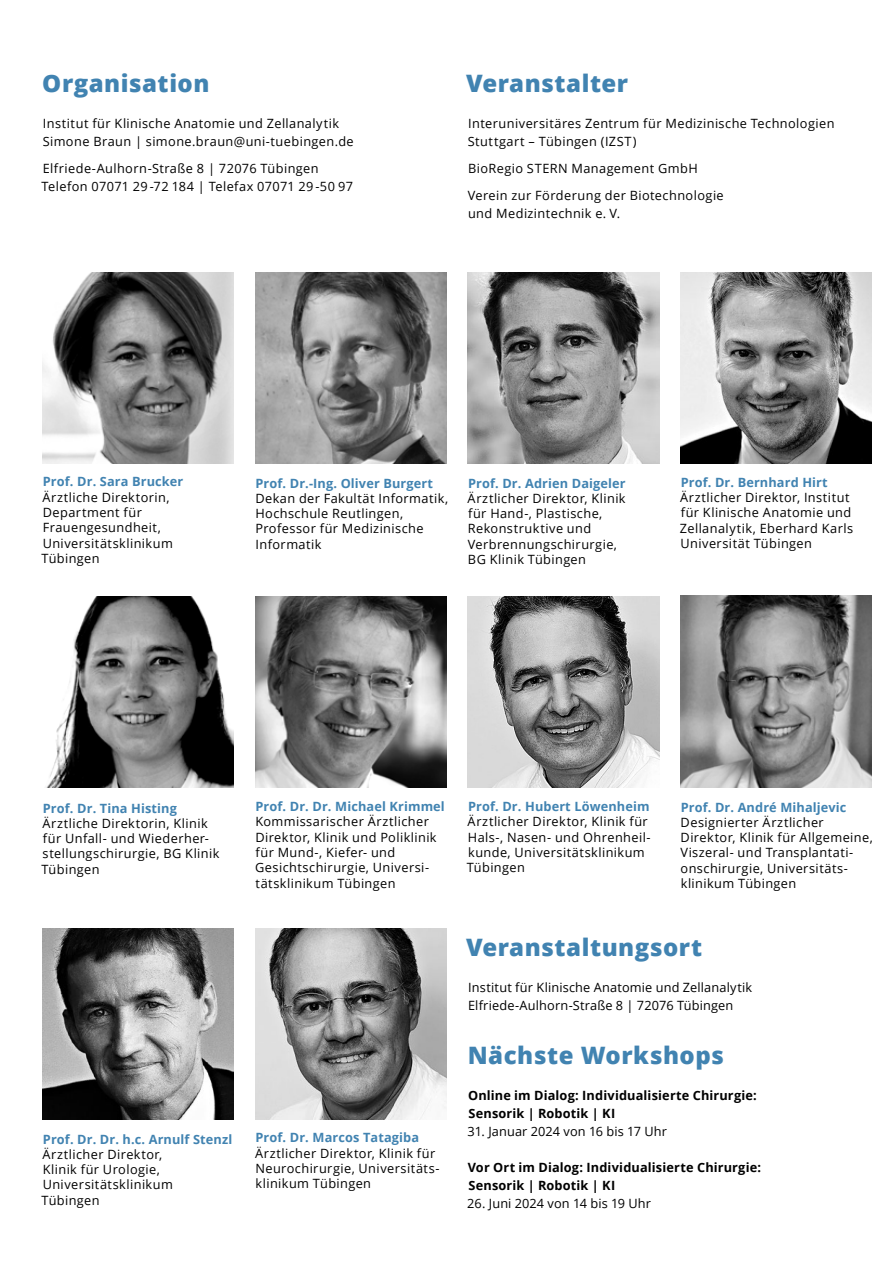
<style>
.page{position:relative;width:893px;height:1263px;background:#fff}
.page>*{position:absolute;margin:0;border:0;box-sizing:border-box;transform-origin:0 0}
.t1{font:800 24px "Open Sans";letter-spacing:.02em;color:#4183b1}
.t2{font:12.75px/15.3px "Open Sans";letter-spacing:.03em;color:#000}
.t3{font:700 12.75px "Open Sans";letter-spacing:.01em;color:#4183b1}
.t4{font:12.75px/18px "Open Sans";letter-spacing:.01em;color:#000}
.t5{font:700 12.75px/18px "Open Sans";letter-spacing:.01em;color:#000}
</style>
<div class="page">
<img style="left:43px;top:928px;width:191px;height:192px">
<img style="left:680px;top:595px;width:192px;height:193px">
<img style="left:255px;top:272px;width:191px;height:192px">
<img style="left:255px;top:596px;width:191px;height:192px">
<img style="left:680px;top:272px;width:192px;height:192px">
<img style="left:46px;top:596px;width:188px;height:192px">
<img style="left:255px;top:928px;width:191px;height:192px">
<img style="left:468px;top:596px;width:191px;height:192px">
<img style="left:468px;top:272px;width:191px;height:192px">
<img style="left:42px;top:272px;width:192px;height:192px">
<h1 class="t1" style="left:42px;top:65px;width:169px">Organisation</h1>
<p class="t2" style="left:43px;top:114px;width:313px;line-height:18px">Institut für Klinische Anatomie und Zellanalytik<br>Simone Braun | simone.braun@uni-tuebingen.de</p>
<p class="t2" style="left:42px;top:159px;width:313px;line-height:18px">Elfriede-Aulhorn-Straße 8 | 72076 Tübingen<br>Telefon 07071 29 -72 184 | Telefax 07071 29 -50 97</p>
<h1 class="t1" style="left:466px;top:65px;width:164px">Veranstalter</h1>
<p class="t2" style="left:468px;top:114px;width:368px;line-height:18px">Interuniversitäres Zentrum für Medizinische Technologien<br>Stuttgart – Tübingen (IZST)</p>
<p class="t2" style="left:468px;top:155px;width:257px;line-height:27px">BioRegio STERN Management GmbH<br>Verein zur Förderung der Biotechnologie</p>
<p class="t2" style="left:468px;top:206px;width:154px">und Medizintechnik e. V.</p>
<p class="t3" style="left:43px;top:473px;width:142px">Prof. Dr. Sara Brucker</p>
<p class="t2" style="left:41px;top:489px;width:133px">Ärztliche Direktorin,<br>Department für<br>Frauengesundheit,<br>Universitätsklinikum<br>Tübingen</p>
<p class="t3" style="left:255px;top:474px;width:179px">Prof. Dr.-Ing. Oliver Burgert</p>
<p class="t2" style="left:255px;top:490px;width:194px">Dekan der Fakultät Informatik,<br>Hochschule Reutlingen,<br>Professor für Medizinische<br>Informatik</p>
<p class="t3" style="left:468px;top:474px;width:159px">Prof. Dr. Adrien Daigeler</p>
<p class="t2" style="left:468px;top:490px;width:160px">Ärztlicher Direktor, Klinik für Hand-, Plastische,<br>Rekonstruktive und<br>Verbrennungschirurgie,<br>BG Klinik Tübingen</p>
<p class="t3" style="left:681px;top:473px;width:149px">Prof. Dr. Bernhard Hirt</p>
<p class="t2" style="left:680px;top:489px;width:175px">Ärztlicher Direktor, Institut für Klinische Anatomie und<br>Zellanalytik, Eberhard Karls<br>Universität Tübingen</p>
<p class="t3" style="left:43px;top:799px;width:136px">Prof. Dr. Tina Histing</p>
<p class="t2" style="left:41px;top:815px;width:179px">Ärztliche Direktorin, Klinik für Unfall- und Wiederher&shy;stellungschirurgie, BG Klinik<br>Tübingen</p>
<p class="t3" style="left:43px;top:1130px;width:191px">Prof. Dr. Dr. h.c. Arnulf Stenzl</p>
<p class="t2" style="left:42px;top:1146px;width:133px">Ärztlicher Direktor,<br>Klinik für Urologie,<br>Universitätsklinikum<br>Tübingen</p>
<p class="t3" style="left:255px;top:797px;width:191px">Prof. Dr. Dr. Michael Krimmel</p>
<p class="t2" style="left:255px;top:814px;width:183px">Kommissarischer Ärztlicher<br>Direktor, Klinik und Poliklinik für Mund-, Kiefer- und<br>Gesichtschirurgie, Universi&shy;tätsklinikum Tübingen</p>
<p class="t3" style="left:255px;top:1129px;width:165px">Prof. Dr. Marcos Tatagiba</p>
<p class="t2" style="left:255px;top:1145px;width:186px">Ärztlicher Direktor, Klinik für<br>Neurochirurgie, Universitäts&shy;klinikum Tübingen</p>
<p class="t3" style="left:468px;top:797px;width:183px">Prof. Dr. Hubert Löwenheim</p>
<p class="t2" style="left:467px;top:814px;width:185px">Ärztlicher Direktor, Klinik für<br>Hals-, Nasen- und Ohrenheil&shy;kunde, Universitätsklinikum<br>Tübingen</p>
<p class="t3" style="left:681px;top:798px;width:167px">Prof. Dr. André Mihaljevic</p>
<p class="t2" style="left:680px;top:814px;width:194px">Designierter Ärztlicher<br>Direktor, Klinik für Allgemeine,<br>Viszeral- und Transplantati&shy;onschirurgie, Universitäts&shy;klinikum Tübingen</p>
<h1 class="t1" style="left:466px;top:929px;width:237px">Veranstaltungsort</h1>
<p class="t4" style="left:468px;top:978px;width:286px">Institut für Klinische Anatomie und Zellanalytik<br>Elfriede-Aulhorn-Straße 8 | 72076 Tübingen</p>
<h1 class="t1" style="left:468px;top:1037px;width:258px">Nächste Workshops</h1>
<p class="t5" style="left:468px;top:1086px;width:290px">Online im Dialog: Individualisierte Chirurgie:<br>Sensorik | Robotik | KI</p>
<p class="t4" style="left:468px;top:1122px;width:201px">31. Januar 2024 von 16 bis 17 Uhr</p>
<p class="t5" style="left:468px;top:1158px;width:295px">Vor Ort im Dialog: Individualisierte Chirurgie:<br>Sensorik | Robotik | KI</p>
<p class="t4" style="left:467px;top:1194px;width:185px">26. Juni 2024 von 14 bis 19 Uhr</p>
</div>
